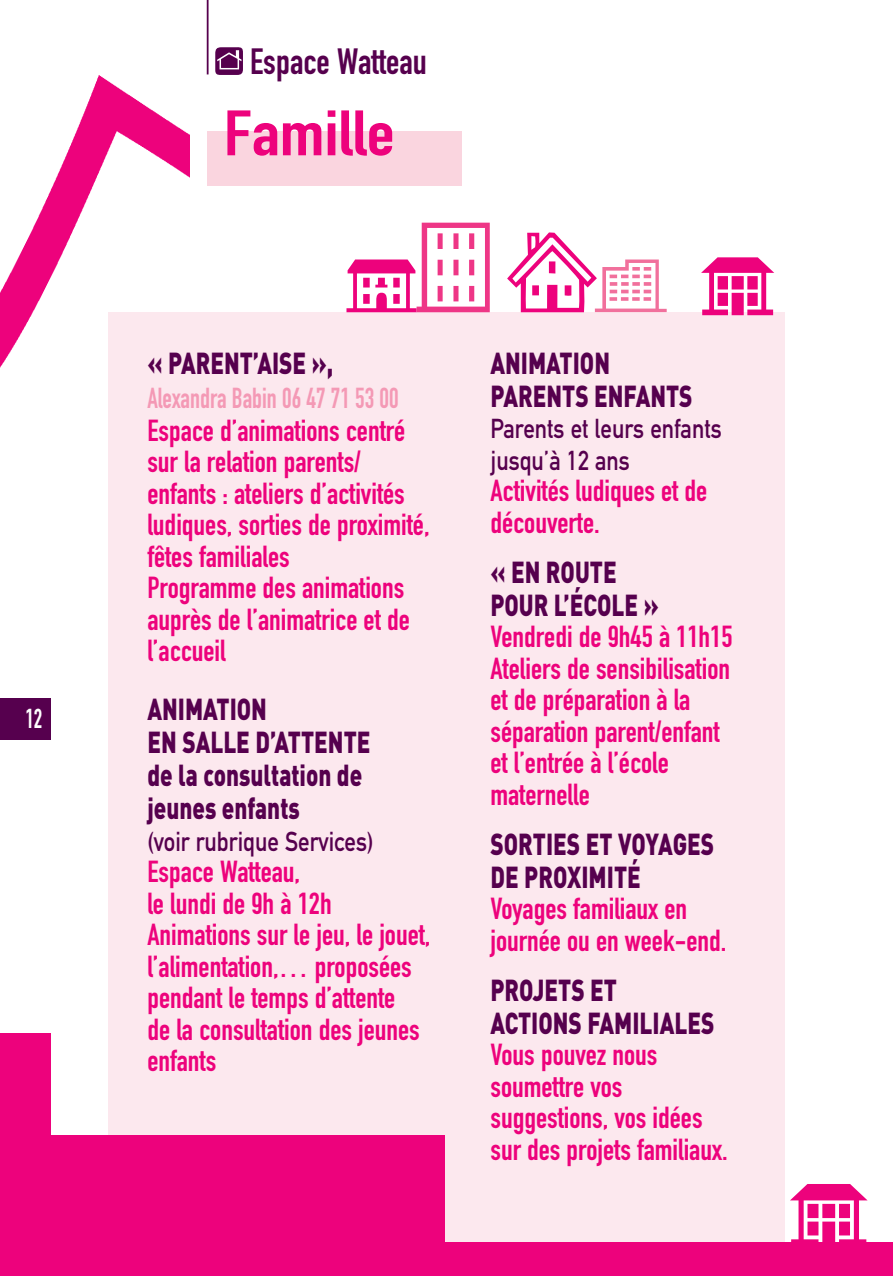
<style>
.page{position:relative;width:893px;height:1276px;background:#fff}
.page>*{position:absolute;margin:0;border:0;box-sizing:border-box;transform-origin:0 0}
.t1{font:80.1px "Communications P02";color:#ed027c}
.t2{font:69.3px "Communications P02";color:#ed027c}
.t3{font:63px "DIN Engschrift";color:#ed027c;scale:1.2 1}
.t4{font:36px "DIN Engschrift Alternate";color:#56004e}
.t5{font:30px/31.5px "DIN Engschrift Alternate";color:#ed027c}
.t6{font:900 30px/33px "DIN";color:#56004e;scale:.75 1}
.t7{font:28.5px "DIN Engschrift";color:#f499b5;scale:.9 1}
.t8{font:27px/31.5px "DIN Mittelschrift";color:#56004e;scale:.85 1}
.t9{font:27px "DIN Engschrift";color:#fff;scale:.85 1}
.s1{font-family:"Cairo";font-size:126px;color:#ee3686}
.s2{font-family:"Eclectic One";font-size:105px}
.s3{font-family:"Cairo";font-size:90.3px;color:#f1709c}
.s4{font-size:75.6px}
</style>
<div class="page">
<img style="left:0;top:75px;width:190px;height:293px">
<div style="left:0;top:697px;width:51px;height:42px;background:#56004e"></div>
<div style="left:108px;top:313px;width:677px;height:963px;background:#fce8ee"></div>
<div style="left:0;top:1032px;width:51px;height:244px;background:#ed027c"></div>
<div style="left:0;top:1242px;width:893px;height:34px;background:#ed027c"></div>
<div style="left:30px;top:1135px;width:415px;height:141px;background:#ed027c"></div>
<svg style="left:215px;top:47px;width:28px;height:28px"></svg>
<hr style="left:207px;top:0;width:2px;height:74px;background:#56004e">
<div style="left:208px;top:131px;width:254px;height:54px;background:#fad5df"></div>
<p class="t9" style="left:25px;top:702px;width:22px">12</p>
<p class="t4" style="left:250px;top:40px;width:178px">Espace Watteau</p>
<h3 class="t3" style="left:224px;top:96px;width:144px">Famille</h3>
<h2 class="t2" style="left:343px;top:250px;width:436px">Y<span class="s1">W</span><span class="s2">X</span> <span class="s3">T</span> <span class="s4">U</span></h2>
<p class="t6" style="left:490px;top:345px;width:271px">ANIMATION<br>PARENTS ENFANTS</p>
<p class="t8" style="left:490px;top:413px;width:274px">Parents et leurs enfants jusqu’à 12 ans</p>
<p class="t5" style="left:490px;top:475px;width:218px">Activités ludiques et de découverte.</p>
<p class="t6" style="left:490px;top:554px;width:226px">« EN ROUTE<br>POUR L’ÉCOLE »</p>
<p class="t5" style="left:490px;top:621px;width:244px">Vendredi de 9h45 à 11h15<br>Ateliers de sensibilisation et de préparation à la séparation parent/enfant et l’entrée à l’école maternelle</p>
<p class="t6" style="left:490px;top:826px;width:300px">SORTIES ET VOYAGES<br>DE PROXIMITÉ</p>
<p class="t5" style="left:490px;top:893px;width:237px">Voyages familiaux en journée ou en week-end.</p>
<p class="t6" style="left:490px;top:972px;width:300px">PROJETS ET<br>ACTIONS FAMILIALES</p>
<p class="t5" style="left:490px;top:1039px;width:239px">Vous pouvez nous soumettre vos suggestions, vos idées sur des projets familiaux.</p>
<p class="t6" style="left:147px;top:345px;width:249px">« PARENT’AISE »,</p>
<p class="t7" style="left:147px;top:381px;width:281px">Alexandra Babin 06 47 71 53 00</p>
<p class="t5" style="left:147px;top:415px;width:284px">Espace d’animations centré sur la relation parents/ enfants : ateliers d’activités ludiques, sorties de proximité, fêtes familiales<br>Programme des animations auprès de l’animatrice et de l’accueil</p>
<p class="t6" style="left:147px;top:691px;width:299px">ANIMATION<br>EN SALLE D’ATTENTE de la consultation de jeunes enfants</p>
<p class="t8" style="left:147px;top:825px;width:267px">(voir rubrique Services)</p>
<p class="t5" style="left:147px;top:856px;width:285px">Espace Watteau,<br>le lundi de 9h à 12h<br>Animations sur le jeu, le jouet, l’alimentation,… proposées pendant le temps d’attente<br>de la consultation des jeunes enfants</p>
<h1 class="t1" style="left:785px;top:1169px;width:88px">U</h1>
</div>
